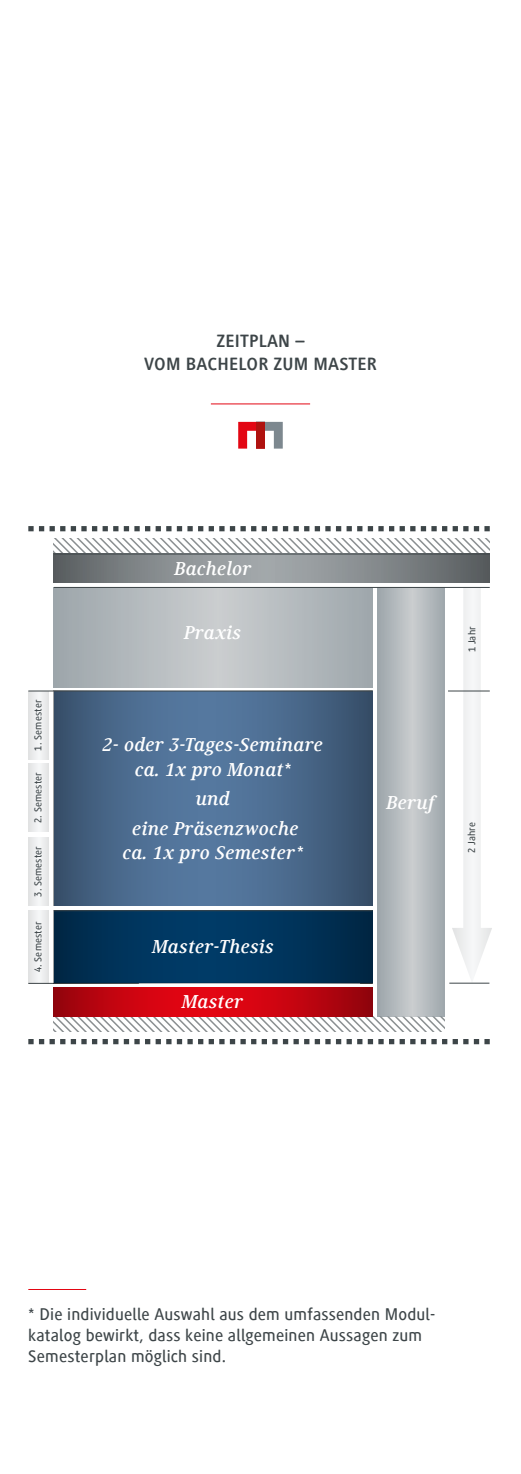
<style>
.page{position:relative;width:521px;height:1474px;background:#fff}
.page>*{position:absolute;margin:0;border:0;box-sizing:border-box;transform-origin:0 0}
.t1{font:italic 700 19.25px/24.5px "Generis Serif Com";letter-spacing:.01em;color:#fff;text-align:center}
.t2{font:700 18.38px "Generis Simple Com";color:#3d4548}
.t3{font:500 17.5px/21px "Generis Simple Com";letter-spacing:.01em;color:#3d4548}
.t4{font:500 10.5px "Generis Simple Com";letter-spacing:.01em;color:#3d4548}
</style>
<div class="page">
<hr style="left:211px;top:403px;width:99px;height:1px;background:#e30613">
<svg style="left:238px;top:422px;width:45px;height:26px"></svg>
<div style="left:463px;top:587px;width:18px;height:363px;background:#f2f3f4"></div>
<svg style="left:452px;top:928px;width:40px;height:55px"></svg>
<div style="left:28px;top:910px;width:20px;height:73px;background:#edeeef"></div>
<div style="left:28px;top:691px;width:20px;height:68px;background:#edeeef"></div>
<div style="left:28px;top:837px;width:20px;height:68px;background:#edeeef"></div>
<div style="left:28px;top:763px;width:20px;height:68px;background:#edeeef"></div>
<svg style="left:28px;top:526px;width:462px;height:5px"></svg>
<svg style="left:28px;top:1039px;width:462px;height:5px"></svg>
<svg style="left:54px;top:539px;width:436px;height:14px"></svg>
<svg style="left:53px;top:1016px;width:391px;height:15px"></svg>
<svg style="left:378px;top:588px;width:66px;height:428px;background:#b4b9bd"></svg>
<svg style="left:54px;top:588px;width:318px;height:99px;background:#b4b9bd"></svg>
<hr style="left:28px;top:983px;width:345px;height:1px;background:#3d4548">
<hr style="left:449px;top:982px;width:40px;height:1px;background:#3d4548">
<hr style="left:139px;top:983px;width:221px;height:1px;background:#fff">
<svg style="left:54px;top:554px;width:436px;height:29px;background:#818689"></svg>
<svg style="left:53px;top:987px;width:320px;height:29px;background:#c30410"></svg>
<svg style="left:54px;top:691px;width:318px;height:214px;background:#49678a"></svg>
<svg style="left:54px;top:911px;width:319px;height:72px;background:#003259"></svg>
<hr style="left:54px;top:910px;width:319px;height:1px;background:#3d4548">
<hr style="left:54px;top:587px;width:436px;height:1px;background:#3d4548">
<hr style="left:28px;top:690px;width:344px;height:1px;background:#3d4548">
<hr style="left:448px;top:690px;width:42px;height:1px;background:#3d4548">
<hr style="left:54px;top:553px;width:436px;height:1px;background:#3d4548">
<hr style="left:28px;top:1288px;width:58px;height:1px;background:#e30613">
<p class="t2" style="left:216px;top:331px;width:10px">ZEITPLAN</p>
<p class="t2" style="left:295px;top:331px;width:11px">–</p>
<p class="t2" style="left:144px;top:354px;width:64px">VOM BACHELOR</p>
<p class="t2" style="left:273px;top:354px;width:12px">ZUM</p>
<p class="t2" style="left:313px;top:354px;width:12px">MASTER</p>
<p class="t4" style="left:32px;top:750px;width:52px;rotate:-90deg">1. Semester</p>
<p class="t4" style="left:32px;top:823px;width:52px;rotate:-90deg">2. Semester</p>
<p class="t4" style="left:32px;top:896px;width:52px;rotate:-90deg">3. Semester</p>
<p class="t4" style="left:32px;top:972px;width:52px;rotate:-90deg">4. Semester</p>
<p class="t1" style="left:175px;top:556px;width:79px">Bachelor</p>
<p class="t1" style="left:184px;top:620px;width:59px">Praxis</p>
<p class="t1" style="left:103px;top:732px;width:222px">2- oder 3-Tages-Seminare ca. 1x pro Monat*</p>
<p class="t1" style="left:133px;top:784px;width:168px;line-height:29.4px">und<br>eine Präsenzwoche</p>
<p class="t1" style="left:123px;top:840px;width:182px">ca. 1x pro Semester*</p>
<p class="t1" style="left:152px;top:934px;width:123px">Master-Thesis</p>
<p class="t1" style="left:182px;top:988px;width:63px">Master</p>
<p class="t4" style="left:466px;top:652px;width:28px;rotate:-90deg">1 Jahr</p>
<p class="t1" style="left:387px;top:790px;width:50px">Beruf</p>
<p class="t4" style="left:466px;top:853px;width:32px;rotate:-90deg">2 Jahre</p>
<p class="t3" style="left:28px;top:1304px;width:408px">* Die individuelle Auswahl aus dem umfassenden Modul&shy;katalog bewirkt, dass keine allgemeinen Aussagen zum<br>Semesterplan möglich sind.</p>
</div>
